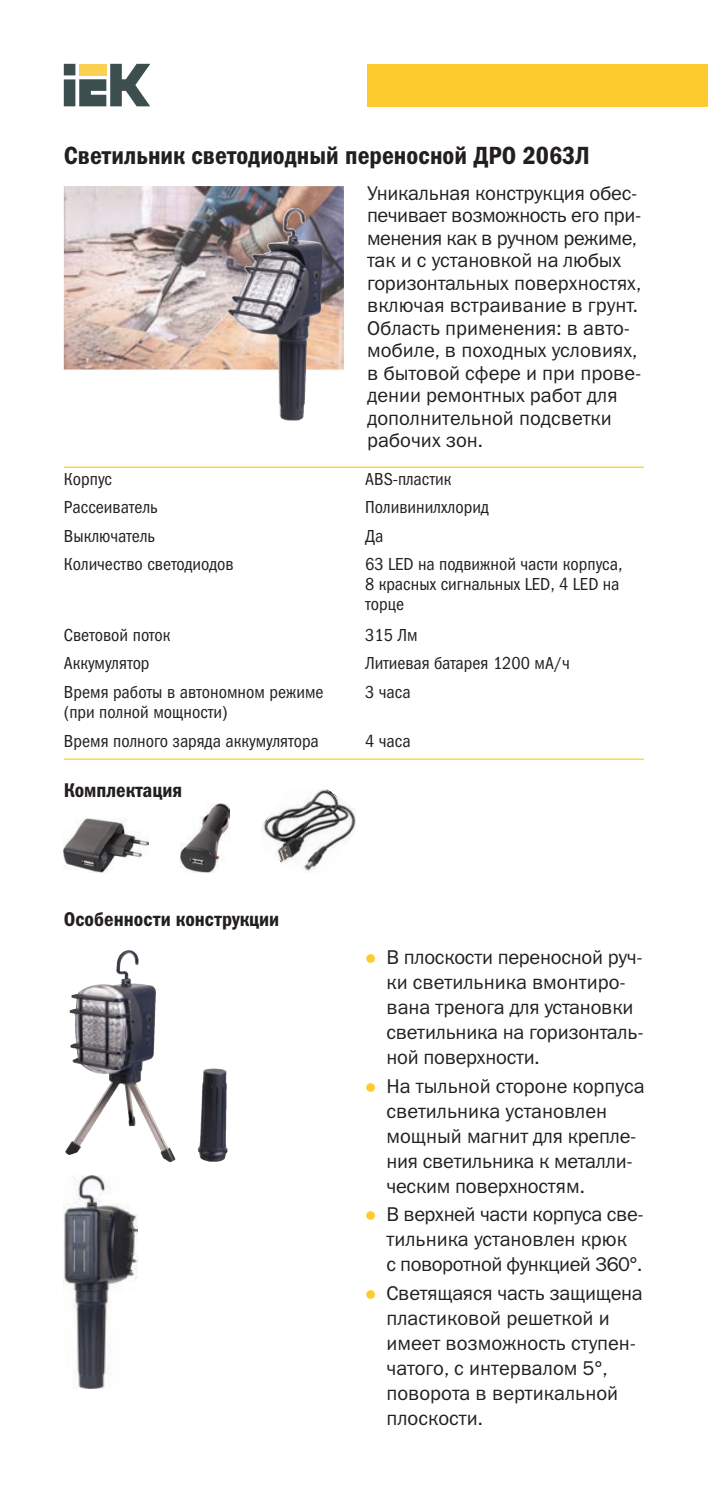
<style>
.page{position:relative;width:709px;height:1489px;background:#fff}
.page>*{position:absolute;margin:0;border:0;box-sizing:border-box;transform-origin:0 0}
.t1{font:25px "Franklin Gothic Demi Cond C";color:#231f20}
.t2{font:20px/25px "Franklin Gothic Book C";color:#231f20}
.t3{font:20px/25px "Franklin Gothic Book C";letter-spacing:-.02em;color:#231f20}
.t4{font:20px "Franklin Gothic Demi Cond C";color:#231f20}
.t5{font:17.5px/20px "Franklin Gothic Book Cond C";color:#231f20}
.s1{color:#fecb2f}
</style>
<div class="page">
<svg style="left:64px;top:64px;width:86px;height:42px"></svg>
<div style="left:367px;top:64px;width:341px;height:42px;background:#fecb2f"></div>
<img style="left:64px;top:186px;width:280px;height:183px">
<img style="left:65px;top:950px;width:110px;height:211px">
<hr style="left:64px;top:466px;width:580px;height:2px;background:#fecb2f">
<hr style="left:64px;top:758px;width:580px;height:1px;background:#fecb2f">
<img style="left:228px;top:208px;width:94px;height:212px">
<img style="left:64px;top:1175px;width:74px;height:213px">
<img style="left:64px;top:818px;width:85px;height:54px">
<img style="left:180px;top:803px;width:50px;height:69px">
<img style="left:261px;top:789px;width:95px;height:82px">
<p class="t1" style="left:64px;top:140px;width:527px">Светильник светодиодный переносной ДРО 2063Л</p>
<p class="t2" style="left:367px;top:183px;width:276px;line-height:22.5px">Уникальная конструкция обес - печивает воз мож ность его при - менения как в ручном режи ме, так и с уста новкой на любых горизонталь ных поверхностях, включая встраивание в грунт.<br>Область применения: в авто - мобиле, в походных условиях, в бытовой сфере и при прове - дении ремонтных работ для дополнительной подсветки рабочих зон.</p>
<p class="t5" style="left:64px;top:470px;width:50px">Корпус</p>
<p class="t5" style="left:365px;top:470px;width:88px">ABS-пластик</p>
<p class="t5" style="left:64px;top:498px;width:95px">Рассеиватель</p>
<p class="t5" style="left:365px;top:498px;width:125px">Поливинилхлорид</p>
<p class="t5" style="left:64px;top:527px;width:93px">Выключатель</p>
<p class="t5" style="left:365px;top:527px;width:20px">Да</p>
<p class="t5" style="left:64px;top:555px;width:171px">Количество светодиодов</p>
<p class="t5" style="left:365px;top:555px;width:259px">63 LED на подвижной части корпуса,<br>8 красных сигнальных LED, 4 LED на торце</p>
<p class="t5" style="left:64px;top:626px;width:108px">Световой поток</p>
<p class="t5" style="left:365px;top:626px;width:54px">315 Лм</p>
<p class="t5" style="left:64px;top:654px;width:87px">Аккумулятор</p>
<p class="t5" style="left:365px;top:654px;width:206px">Литиевая батарея 1200 мА/ч</p>
<p class="t5" style="left:64px;top:683px;width:261px">Время работы в автономном режиме (при полной мощности)</p>
<p class="t5" style="left:365px;top:683px;width:47px">3 часа</p>
<p class="t5" style="left:64px;top:732px;width:256px">Время полного заряда аккумулятора</p>
<p class="t5" style="left:365px;top:732px;width:47px">4 часа</p>
<p class="t4" style="left:64px;top:778px;width:120px">Комплектация</p>
<p class="t4" style="left:64px;top:907px;width:217px">Особенности конструкции</p>
<p class="t2" style="left:386px;top:946px;width:259px;text-indent:-21px"><span class="s1">●</span> В плоскости переносной руч - ки светильника вмонти ро - ва на тре нога для установки светильника на гори зонталь - ной поверх нос ти.</p>
<p class="t2" style="left:386px;top:1075px;width:260px;text-indent:-21px"><span class="s1">●</span> На тыльной стороне корпуса светильника установлен мощный магнит для крепле - ния светильника к металли - ческим поверх нос тям.</p>
<p class="t3" style="left:386px;top:1203px;width:259px;text-indent:-21px"><span class="s1">●</span> В верхней части корпуса све - тильника установлен крюк<br>с поворотной функцией 360°.</p>
<p class="t2" style="left:386px;top:1282px;width:258px;text-indent:-21px"><span class="s1">●</span> Светящаяся часть защище на пластиковой решеткой и имеет возможность ступен - чатого, с интервалом 5°, пово рота в вертикальной плоскости.</p>
</div>
